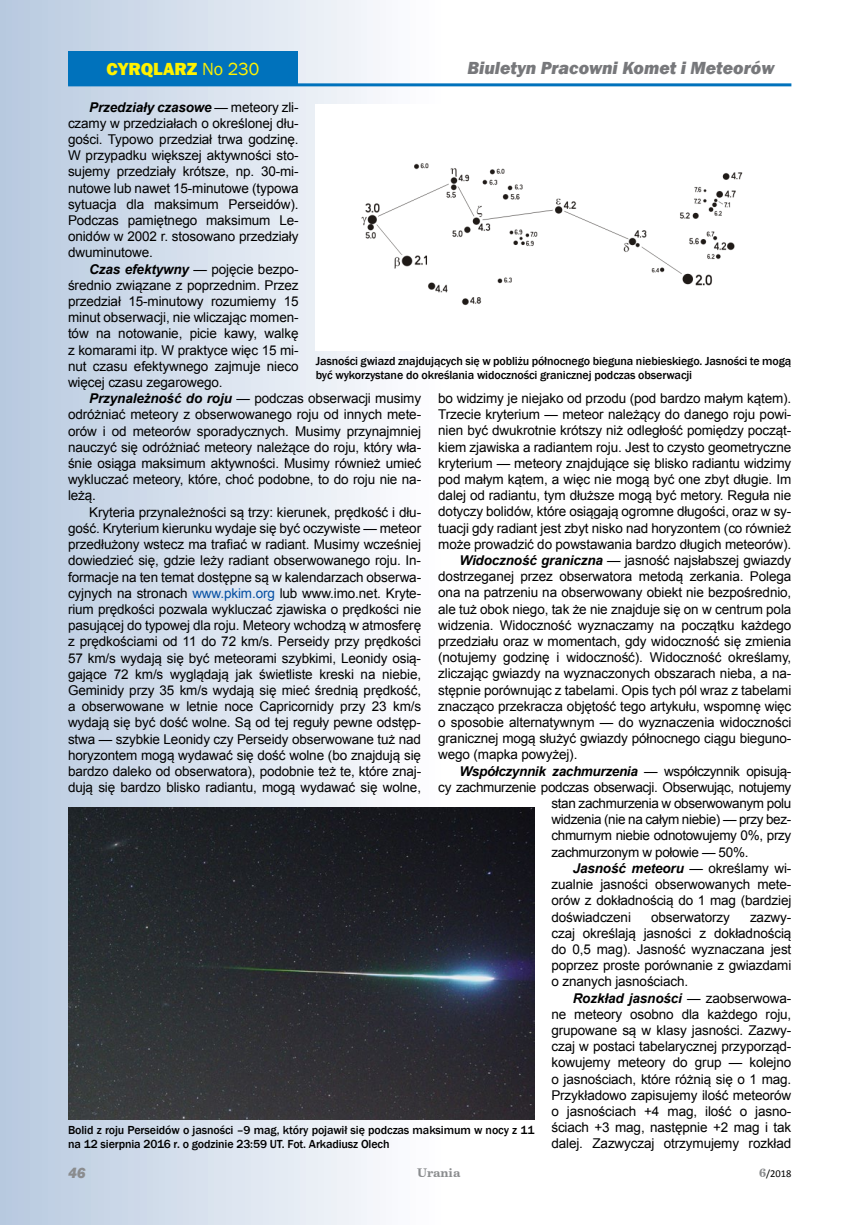
<style>
.page{position:relative;width:851px;height:1225px;background:#fff}
.page>*{position:absolute;margin:0;border:0;box-sizing:border-box;transform-origin:0 0}
.t1{font:italic 800 18px "Franklin Gothic";color:#77787b}
.t2{font:800 18px "Franklin Gothic";color:#fff200}
.t3{font:italic 800 15px "Franklin Gothic";color:#8a8c8e}
.t4{font:13.5px/16.2px "Arial";letter-spacing:-.01em;color:#000;text-align:justify}
.t5{font:italic 700 13.5px "Arial";letter-spacing:-.025em;color:#000}
.t6{font:500 12px/14.4px "Franklin Gothic";letter-spacing:-.01em;color:#000}
.t7{font:700 12px "Century Schoolbook BT";color:#8a8c8e}
.t8{font:10.5px "Calibri";color:#000}
.s1{font-weight:400}
.s2{font-weight:700;font-style:italic}
.s3{color:#034ea2}
.s4{font-weight:400;font-style:normal}
.s5{font-family:"Century Schoolbook BT";font-weight:700;font-size:12px;color:#8a8c8e}
</style>
<div class="page">
<img style="left:0;top:0;width:446px;height:1225px">
<hr style="left:68px;top:83px;width:723px;height:3px;background:#0072bc">
<div style="left:68px;top:51px;width:230px;height:34px;background:#0072bc"></div>
<img style="left:315px;top:105px;width:428px;height:245px">
<img style="left:68px;top:808px;width:466px;height:311px">
<h1 class="t2" style="left:106px;top:57px;width:154px">CYRQLARZ <span class="s1">No 230</span></h1>
<h1 class="t1" style="left:467px;top:56px;width:308px">Biuletyn Pracowni Komet i Meteorów</h1>
<p class="t4" style="left:68px;top:99px;width:232px;text-indent:21px"><span class="s2">Przedziały czasowe</span> — meteory zli&shy;czamy w przedziałach o określonej dłu&shy;gości. Typowo przedział trwa godzinę.<br>W przypadku większej aktywności sto&shy;sujemy przedziały krótsze, np. 30-mi&shy;nutowe lub nawet 15-minutowe (typowa sytuacja dla maksimum Perseidów).<br>Podczas pamiętnego maksimum Le&shy;onidów w 2002 r. stosowano przedziały dwuminutowe.</p>
<p class="t4" style="left:68px;top:261px;width:232px;text-indent:21px"><span class="s2">Czas efektywny</span> — pojęcie bezpo&shy;średnio związane z poprzednim. Przez przedział 15-minutowy rozumiemy 15 minut obserwacji, nie wliczając momen&shy;tów na notowanie, picie kawy, walkę z komarami itp. W praktyce więc 15 mi&shy;nut czasu efektywnego zajmuje nieco więcej czasu zegarowego.</p>
<p class="t4" style="left:68px;top:390px;width:354px;text-indent:21px"><span class="s2">Przynależność do roju</span> — podczas obserwacji musimy odróżniać meteory z obserwowanego roju od innych mete&shy;orów i od meteorów sporadycznych. Musimy przynajmniej nauczyć się odróżniać meteory należące do roju, który wła&shy;śnie osiąga maksimum aktywności. Musimy również umieć wykluczać meteory, które, choć podobne, to do roju nie na&shy;leżą.</p>
<p class="t4" style="left:68px;top:504px;width:354px;text-indent:21px">Kryteria przynależności są trzy: kierunek, prędkość i dłu&shy;gość. Kryterium kierunku wydaje się być oczywiste — meteor przedłużony wstecz ma trafiać w radiant. Musimy wcześniej dowiedzieć się, gdzie leży radiant obserwowanego roju. In&shy;formacje na ten temat dostępne są w kalendarzach obserwa&shy;cyjnych na stronach <span class="s3">www.pkim.org</span> lub www.imo.net. Kryte&shy;rium prędkości pozwala wykluczać zjawiska o prędkości nie pasującej do typowej dla roju. Meteory wchodzą w atmosferę z prędkościami od 11 do 72 km/s. Perseidy przy prędkości 57 km/s wydają się być meteorami szybkimi, Leonidy osią&shy;gające 72 km/s wyglądają jak świetliste kreski na niebie, Geminidy przy 35 km/s wydają się mieć średnią prędkość, a obserwowane w letnie noce Capricornidy przy 23 km/s wydają się być dość wolne. Są od tej reguły pewne odstęp&shy;stwa — szybkie Leonidy czy Perseidy obserwowane tuż nad horyzontem mogą wydawać się dość wolne (bo znajdują się bardzo daleko od obserwatora), podobnie też te, które znaj&shy;dują się bardzo blisko radiantu, mogą wydawać się wolne,</p>
<p class="t6" style="left:315px;top:354px;width:477px">Jasności gwiazd znajdujących się w pobliżu północnego bieguna niebieskiego. Jasności te mogą być wykorzystane do określania widoczności granicznej podczas obserwacji</p>
<p class="t4" style="left:438px;top:390px;width:354px">bo widzimy je niejako od przodu (pod bardzo małym kątem).</p>
<p class="t4" style="left:438px;top:406px;width:354px">Trzecie kryterium — meteor należący do danego roju powi-</p>
<p class="t4" style="left:438px;top:422px;width:354px">nien być dwukrotnie krótszy niż odległość pomiędzy począt-</p>
<p class="t4" style="left:438px;top:439px;width:354px">kiem zjawiska a radiantem roju. Jest to czysto geometryczne</p>
<p class="t4" style="left:438px;top:455px;width:354px">kryterium — meteory znajdujące się blisko radiantu widzimy</p>
<p class="t4" style="left:438px;top:471px;width:354px">pod małym kątem, a więc nie mogą być one zbyt długie. Im</p>
<p class="t4" style="left:438px;top:487px;width:354px">dalej od radiantu, tym dłuższe mogą być metory. Reguła nie</p>
<p class="t4" style="left:438px;top:503px;width:354px">dotyczy bolidów, które osiągają ogromne długości, oraz w sy-</p>
<p class="t4" style="left:438px;top:520px;width:354px">tuacji gdy radiant jest zbyt nisko nad horyzontem (co również</p>
<p class="t4" style="left:438px;top:536px;width:354px">może prowadzić do powstawania bardzo długich meteorów).</p>
<p class="t4" style="left:459px;top:552px;width:333px"><span class="s2">Widoczność graniczna</span> — jasność najsłabszej gwiazdy</p>
<p class="t4" style="left:438px;top:568px;width:354px">dostrzeganej przez obserwatora metodą zerkania. Polega</p>
<p class="t4" style="left:438px;top:584px;width:354px">ona na patrzeniu na obserwowany obiekt nie bezpośrednio,</p>
<p class="t4" style="left:438px;top:601px;width:354px">ale tuż obok niego, tak że nie znajduje się on w centrum pola</p>
<p class="t4" style="left:438px;top:617px;width:354px">widzenia. Widoczność wyznaczamy na początku każdego</p>
<p class="t4" style="left:438px;top:633px;width:354px">przedziału oraz w momentach, gdy widoczność się zmienia</p>
<p class="t4" style="left:438px;top:649px;width:354px">(notujemy godzinę i widoczność). Widoczność określamy,</p>
<p class="t4" style="left:438px;top:665px;width:354px">zliczając gwiazdy na wyznaczonych obszarach nieba, a na-</p>
<p class="t4" style="left:438px;top:682px;width:354px">stępnie porównując z tabelami. Opis tych pól wraz z tabelami</p>
<p class="t4" style="left:438px;top:698px;width:354px">znacząco przekracza objętość tego artykułu, wspomnę więc</p>
<p class="t4" style="left:438px;top:714px;width:354px">o sposobie alternatywnym — do wyznaczenia widoczności</p>
<p class="t4" style="left:438px;top:730px;width:354px">granicznej mogą służyć gwiazdy północnego ciągu bieguno-</p>
<p class="t4" style="left:438px;top:746px;width:141px">wego (mapka powyżej).</p>
<p class="t5" style="left:459px;top:762px;width:333px">Współczynnik zachmurzenia <span class="s4">— współczynnik opisują-</span></p>
<p class="t4" style="left:438px;top:779px;width:354px">cy zachmurzenie podczas obserwacji. Obserwując, notujemy</p>
<p class="t4" style="left:551px;top:795px;width:241px">stan zachmurzenia w obserwowanym polu</p>
<p class="t4" style="left:551px;top:811px;width:241px">widzenia (nie na całym niebie) — przy bez-</p>
<p class="t4" style="left:551px;top:827px;width:241px">chmurnym niebie odnotowujemy 0%, przy</p>
<p class="t4" style="left:551px;top:844px;width:198px">zachmurzonym w połowie — 50%.</p>
<p class="t5" style="left:572px;top:859px;width:220px">Jasność meteoru <span class="s4">— określamy wi-</span></p>
<p class="t4" style="left:551px;top:876px;width:241px">zualnie jasności obserwowanych mete-</p>
<p class="t4" style="left:551px;top:892px;width:241px">orów z dokładnością do 1 mag (bardziej</p>
<p class="t4" style="left:551px;top:908px;width:81px">doświadczeni</p>
<p class="t4" style="left:651px;top:908px;width:80px">obserwatorzy</p>
<p class="t4" style="left:551px;top:908px;width:241px;text-indent:198px">zazwy&shy;czaj określają jasności z dokładnością do 0,5 mag). Jasność wyznaczana jest poprzez proste porównanie z gwiazdami o znanych jasnościach.</p>
<p class="t4" style="left:551px;top:989px;width:241px;text-indent:21px"><span class="s2">Rozkład jasności</span> — zaobserwowa&shy;ne meteory osobno dla każdego roju, grupowane są w klasy jasności. Zazwy&shy;czaj w postaci tabelarycznej przyporząd&shy;kowujemy meteory do grup — kolejno o jasnościach, które różnią się o 1 mag.<br>Przykładowo zapisujemy ilość meteorów o jasnościach +4 mag, ilość o jasno&shy;ściach +3 mag, następnie +2 mag i tak dalej. Zazwyczaj otrzymujemy rozkład</p>
<p class="t6" style="left:68px;top:1122px;width:468px">Bolid z roju Perseidów o jasności –9 mag, który pojawił się podczas maksimum w nocy z 11 na 12 sierpnia 2016 r. o godzinie 23:59 UT. Fot. Arkadiusz Olech</p>
<p class="t3" style="left:68px;top:1163px;width:19px">46</p>
<p class="t7" style="left:417px;top:1164px;width:45px">Urania</p>
<p class="t8" style="left:759px;top:1166px;width:34px"><span class="s5">6</span>/2018</p>
</div>
